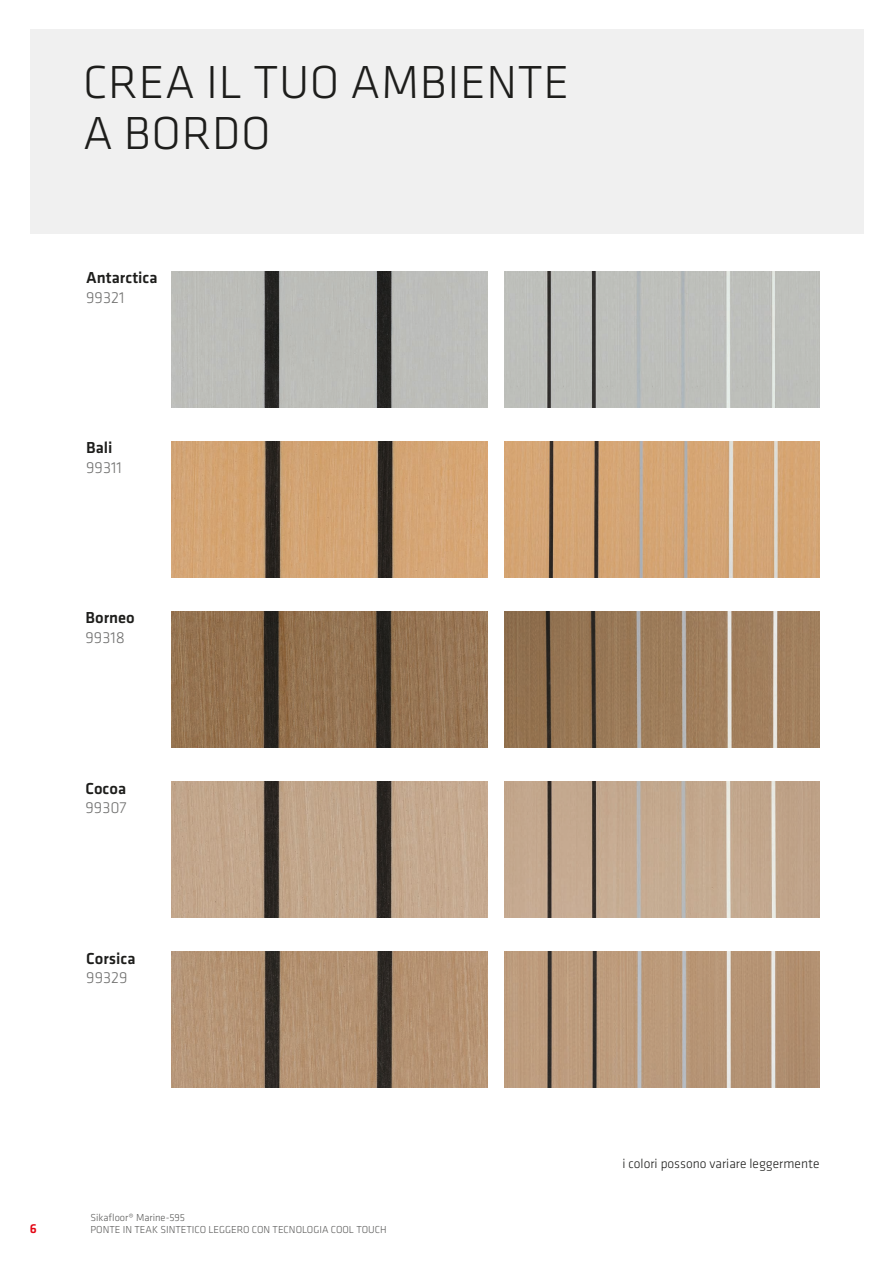
<style>
.page{position:relative;width:893px;height:1263px;background:#fff}
.page>*{position:absolute;margin:0;border:0;box-sizing:border-box;transform-origin:0 0}
.SI_Klavica_HL1{font:300 48px "Klavika";letter-spacing:.015em;color:#1d1d1b}
.t1{font:500 16.5px "Klavika";color:#1d1d1b}
.t2{font:300 16.5px "Klavika";letter-spacing:-.005em;color:#70706f}
.t3{font:300 13.5px "Klavika";color:#1d1d1b}
.t4{font:500 13.5px "Klavika";color:#e30614}
.t5{font:300 10.5px/12.6px "Klavika";color:#575756}
</style>
<div class="page">
<div style="left:30px;top:30px;width:833px;height:204px;background:#ededed"></div>
<img style="left:172px;top:781px;width:315px;height:136px">
<img style="left:504px;top:781px;width:315px;height:136px">
<img style="left:172px;top:952px;width:315px;height:136px">
<img style="left:504px;top:952px;width:316px;height:136px">
<img style="left:172px;top:611px;width:315px;height:136px">
<img style="left:504px;top:611px;width:316px;height:136px">
<img style="left:172px;top:442px;width:315px;height:136px">
<img style="left:504px;top:442px;width:315px;height:136px">
<img style="left:172px;top:272px;width:315px;height:136px">
<div style="left:504px;top:272px;width:316px;height:136px;background:#bdbfbb"></div>
<p class="SI_Klavica_HL1" style="left:83px;top:53px;width:488px">CREA IL TUO AMBIENTE</p>
<p class="SI_Klavica_HL1" style="left:83px;top:104px;width:189px">A BORDO</p>
<p class="t1" style="left:86px;top:266px;width:73px">Antarctica</p>
<p class="t2" style="left:86px;top:287px;width:40px">99321</p>
<p class="t1" style="left:86px;top:436px;width:28px">Bali</p>
<p class="t2" style="left:86px;top:457px;width:37px">99311</p>
<p class="t1" style="left:86px;top:607px;width:51px">Borneo</p>
<p class="t2" style="left:86px;top:628px;width:41px">99318</p>
<p class="t1" style="left:86px;top:777px;width:42px">Cocoa</p>
<p class="t2" style="left:86px;top:798px;width:43px">99307</p>
<p class="t1" style="left:86px;top:947px;width:51px">Corsica</p>
<p class="t2" style="left:86px;top:968px;width:43px">99329</p>
<p class="t4" style="left:30px;top:1219px;width:9px">6</p>
<p class="t5" style="left:91px;top:1211px;width:298px">Sikafloor® Marine-595<br>PONTE IN TEAK SINTETICO LEGGERO CON TECNOLOGIA COOL TOUCH</p>
<p class="t3" style="left:622px;top:1156px;width:198px">i colori possono variare leggermente</p>
</div>
